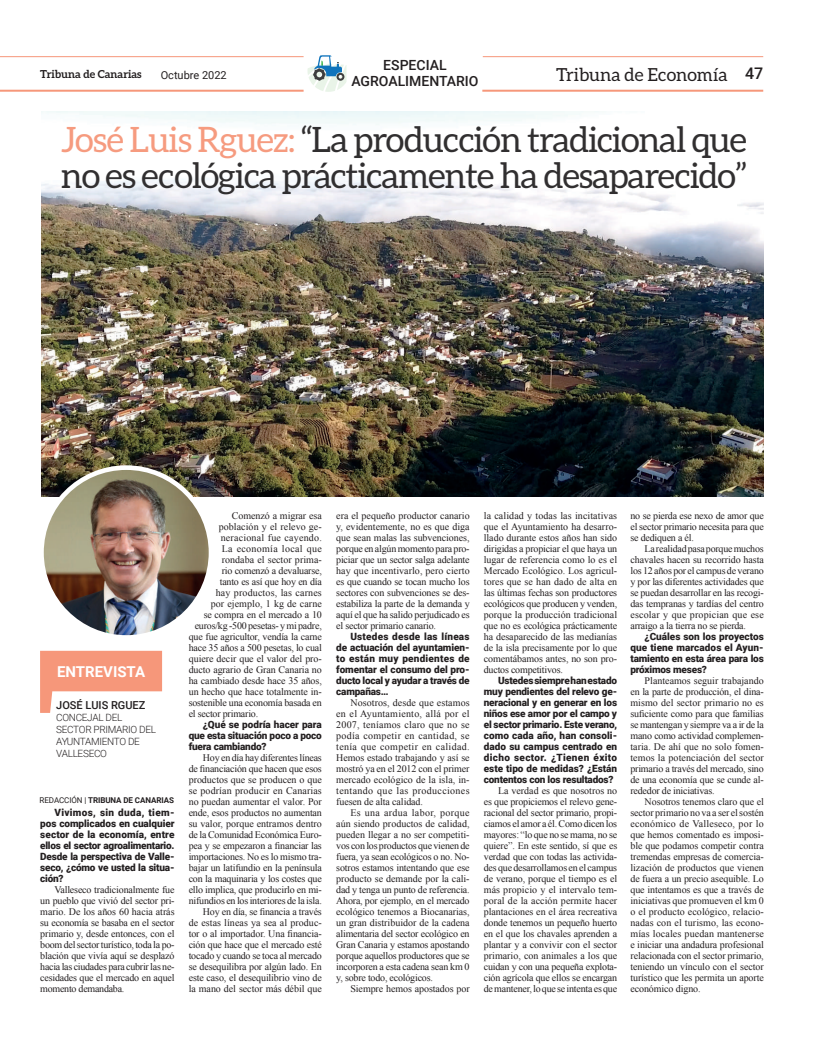
<style>
.page{position:relative;width:820px;height:1049px;background:#fff}
.page>*{position:absolute;margin:0;border:0;box-sizing:border-box;transform-origin:0 0}
.t1{font:35px/36px "Aleo";letter-spacing:-.03em;color:#312f30}
.t2{font:18px "Aleo";color:#231f20}
.t3{font:500 16px "Roboto";color:#231f20}
.t4{font:700 15px "Roboto";color:#fff}
.t5{font:500 14px/16px "Roboto";color:#231f20;text-align:center}
.t6{font:700 11px "Aleo";color:#231f20}
.t7{font:500 11px "Roboto";color:#231f20}
.t8{font:11px "Roboto";color:#231f20}
.t9{font:10px/11px "Times New Roman";letter-spacing:-.02em;color:#231f20;text-align:justify}
.t10{font:900 10px/11px "Roboto";letter-spacing:-.02em;color:#231f20;text-align:justify}
.t11{font:10px "Times New Roman";letter-spacing:.005em;color:#231f20}
.t12{font:300 10px/12px "Roboto";letter-spacing:-.03em;color:#231f20}
.t13{font:10px "Times New Roman";letter-spacing:.015em;color:#231f20}
.t14{font:10px "Times New Roman";letter-spacing:.02em;color:#231f20}
.t15{font:10px "Times New Roman";letter-spacing:.03em;color:#231f20}
.t16{font:700 8px "Roboto";letter-spacing:-.01em;color:#231f20}
.s1{color:#f69b7f}
.s2{font-weight:400}
</style>
<div class="page">
<hr style="left:0;top:90px;width:303px;height:2px;background:#f6977a">
<hr style="left:482px;top:90px;width:281px;height:2px;background:#f6977a">
<hr style="left:0;top:56px;width:303px;height:1px;background:#f6977a">
<hr style="left:482px;top:56px;width:281px;height:1px;background:#f6977a">
<svg style="left:307px;top:55px;width:39px;height:37px"></svg>
<img style="left:41px;top:112px;width:722px;height:385px">
<svg style="left:40px;top:651px;width:122px;height:62px"></svg>
<img style="left:41px;top:468px;width:170px;height:169px;border-radius:85px">
<div style="left:39px;top:465px;width:174px;height:175px;border:5px solid #fff;border-radius:50%"></div>
<h3 class="t5" style="left:351px;top:56px;width:129px">ESPECIAL<br>AGROALIMENTARIO</h3>
<h3 class="t3" style="left:744px;top:62px;width:20px">47</h3>
<p class="t6" style="left:40px;top:68px;width:103px">Tribuna de Canarias</p>
<p class="t8" style="left:161px;top:67px;width:68px">Octubre 2022</p>
<h2 class="t2" style="left:556px;top:65px;width:173px">Tribuna de Economía</h2>
<h1 class="t1" style="left:61px;top:121px;width:687px"><span class="s1">José Luis Rguez:</span> “La producción tradicional que no es ecológica prácticamente ha desaparecido”</h1>
<h3 class="t4" style="left:57px;top:661px;width:90px">ENTREVISTA</h3>
<p class="t7" style="left:56px;top:697px;width:91px">JOSÉ LUIS RGUEZ</p>
<p class="t12" style="left:56px;top:711px;width:101px">CONCEJAL DEL<br>SECTOR PRIMARIO DEL<br>AYUNTAMIENTO DE<br>VALLESECO</p>
<p class="t16" style="left:40px;top:795px;width:136px"><span class="s2">REDACCIÓN |</span> TRIBUNA DE CANARIAS</p>
<p class="t10" style="left:40px;top:806px;width:136px;text-indent:14px">Vivimos, sin duda, tiem&shy;pos complicados en cualquier sector de la economía, entre ellos el sector agroalimentario.<br>Desde la perspectiva de Valle&shy;seco, ¿cómo ve usted la situa&shy;ción?</p>
<p class="t9" style="left:40px;top:884px;width:136px;text-indent:14px">Valleseco tradicionalmente fue un pueblo que vivió del sector pri&shy;mario. De los años 60 hacia atrás su economía se basaba en el sector primario y, desde entonces, con el boom del sector turístico, toda la po&shy;blación que vivía aquí se desplazó hacia las ciudades para cubrir las ne&shy;cesidades que el mercado en aquel momento demandaba.</p>
<p class="t9" style="left:232px;top:510px;width:91px">Comenzó a migrar esa</p>
<p class="t11" style="left:219px;top:520px;width:104px">población y el relevo ge-</p>
<p class="t14" style="left:221px;top:531px;width:102px">neracional fue cayendo.</p>
<p class="t15" style="left:222px;top:542px;width:102px">La economía local que</p>
<p class="t11" style="left:222px;top:553px;width:101px">rondaba el sector prima-</p>
<p class="t9" style="left:222px;top:565px;width:102px">rio comenzó a devaluarse,</p>
<p class="t9" style="left:220px;top:576px;width:104px">tanto es así que hoy en día</p>
<p class="t13" style="left:216px;top:586px;width:107px">hay productos, las carnes</p>
<p class="t11" style="left:211px;top:597px;width:113px">por ejemplo, 1 kg de carne</p>
<p class="t9" style="left:204px;top:609px;width:120px">se compra en el mercado a 10</p>
<p class="t9" style="left:195px;top:620px;width:128px">euros/kg -500 pesetas- y mi padre,</p>
<p class="t9" style="left:189px;top:631px;width:134px">que fue agricultor, vendía la carne</p>
<p class="t9" style="left:189px;top:642px;width:135px">hace 35 años a 500 pesetas, lo cual</p>
<p class="t9" style="left:189px;top:653px;width:134px">quiere decir que el valor del pro-</p>
<p class="t9" style="left:189px;top:664px;width:134px">ducto agrario de Gran Canaria no</p>
<p class="t9" style="left:189px;top:675px;width:135px">ha cambiado desde hace 35 años,</p>
<p class="t9" style="left:189px;top:686px;width:134px">un hecho que hace totalmente in-</p>
<p class="t9" style="left:189px;top:697px;width:135px">sostenible una economía basada en</p>
<p class="t9" style="left:189px;top:708px;width:71px">el sector primario.</p>
<p class="t10" style="left:189px;top:718px;width:134px;text-indent:14px">¿Qué se podría hacer para que esta situación poco a poco fuera cambiando?</p>
<p class="t9" style="left:189px;top:752px;width:135px;text-align:right">Hoy en día hay diferentes líneas<br>de financiación que hacen que esos productos que se producen o que se podrían producir en Canarias no puedan aumentar el valor. Por ende, esos productos no aumentan su valor, porque entramos dentro de la Comunidad Económica Euro&shy;pea y se empezaron a financiar las importaciones. No es lo mismo tra&shy;bajar un latifundio en la península con la maquinaria y los costes que ello implica, que producirlo en mi&shy;nifundios en los interiores de la isla.<br>Hoy en día, se financia a través<br>de estas líneas ya sea al produc&shy;tor o al importador. Una financia&shy;ción que hace que el mercado esté tocado y cuando se toca al mercado se desequilibra por algún lado. En este caso, el desequilibrio vino de la mano del sector más débil que</p>
<p class="t9" style="left:336px;top:510px;width:135px">era el pequeño productor canario y, evidentemente, no es que diga que sean malas las subvenciones, porque en algún momento para pro&shy;piciar que un sector salga adelante hay que incentivarlo, pero cierto es que cuando se tocan mucho los sectores con subvenciones se des&shy;estabiliza la parte de la demanda y aquí el que ha salido perjudicado es el sector primario canario.</p>
<p class="t10" style="left:336px;top:630px;width:135px;text-indent:14px">Ustedes desde las líneas de actuación del ayuntamien&shy;to están muy pendientes de fomentar el consumo del pro&shy;ducto local y ayudar a través de campañas…</p>
<p class="t9" style="left:336px;top:697px;width:135px;text-indent:14px">Nosotros, desde que estamos en el Ayuntamiento, allá por el 2007, teníamos claro que no se podía competir en cantidad, se tenía que competir en calidad.<br>Hemos estado trabajando y así se mostró ya en el 2012 con el primer mercado ecológico de la isla, in&shy;tentando que las producciones fuesen de alta calidad.</p>
<p class="t9" style="left:336px;top:807px;width:135px;text-indent:14px">Es una ardua labor, porque aún siendo productos de calidad, pueden llegar a no ser competiti&shy;vos con los productos que vienen de fuera, ya sean ecológicos o no. No&shy;sotros estamos intentando que ese producto se demande por la cali&shy;dad y tenga un punto de referencia.<br>Ahora, por ejemplo, en el mercado ecológico tenemos a Biocanarias, un gran distribuidor de la cadena alimentaria del sector ecológico en Gran Canaria y estamos apostando porque aquellos productores que se incorporen a esta cadena sean km 0 y, sobre todo, ecológicos.</p>
<p class="t9" style="left:350px;top:983px;width:121px">Siempre hemos apostados por</p>
<p class="t9" style="left:483px;top:510px;width:135px">la calidad y todas las incitativas que el Ayuntamiento ha desarro&shy;llado durante estos años han sido dirigidas a propiciar el que haya un lugar de referencia como lo es el Mercado Ecológico. Los agricul&shy;tores que se han dado de alta en las últimas fechas son productores ecológicos que producen y venden, porque la producción tradicional que no es ecológica prácticamente ha desaparecido de las medianías de la isla precisamente por lo que comentábamos antes, no son pro&shy;ductos competitivos.</p>
<p class="t10" style="left:483px;top:674px;width:135px;text-indent:14px">Ustedes siempre han estado muy pendientes del relevo ge&shy;neracional y en generar en los niños ese amor por el campo y el sector primario. Este verano, como cada año, han consoli&shy;dado su campus centrado en dicho sector. ¿Tienen éxito este tipo de medidas? ¿Están contentos con los resultados?</p>
<p class="t9" style="left:483px;top:785px;width:135px;text-indent:14px">La verdad es que nosotros no es que propiciemos el relevo gene&shy;racional del sector primario, propi&shy;ciamos el amor a él. Como dicen los mayores: “lo que no se mama, no se quiere”. En este sentido, sí que es verdad que con todas las activida&shy;des que desarrollamos en el campus de verano, porque el tiempo es el más propicio y el intervalo tem&shy;poral de la acción permite hacer plantaciones en el área recreativa donde tenemos un pequeño huerto en el que los chavales aprenden a plantar y a convivir con el sector primario, con animales a los que cuidan y con una pequeña explota&shy;ción agrícola que ellos se encargan de mantener, lo que se intenta es que</p>
<p class="t9" style="left:630px;top:510px;width:135px">no se pierda ese nexo de amor que el sector primario necesita para que se dediquen a él.</p>
<p class="t9" style="left:630px;top:543px;width:135px;text-indent:14px">La realidad pasa porque muchos chavales hacen su recorrido hasta los 12 años por el campus de verano y por las diferentes actividades que se puedan desarrollar en las recogi&shy;das tempranas y tardías del centro escolar y que propician que ese arraigo a la tierra no se pierda.</p>
<p class="t10" style="left:630px;top:630px;width:135px;text-indent:14px">¿Cuáles son los proyectos que tiene marcados el Ayun&shy;tamiento en esta área para los próximos meses?</p>
<p class="t9" style="left:630px;top:675px;width:135px;text-indent:14px">Planteamos seguir trabajando en la parte de producción, el dina&shy;mismo del sector primario no es suficiente como para que familias se mantengan y siempre va a ir de la mano como actividad complemen&shy;taria. De ahí que no solo fomen&shy;temos la potenciación del sector primario a través del mercado, sino de una economía que se cunde al&shy;rededor de iniciativas.</p>
<p class="t9" style="left:630px;top:796px;width:135px;text-indent:14px">Nosotros tenemos claro que el sector primario no va a ser el sostén económico de Valleseco, por lo que hemos comentado es imposi&shy;ble que podamos competir contra tremendas empresas de comercia&shy;lización de productos que vienen de fuera a un precio asequible. Lo que intentamos es que a través de iniciativas que promueven el km 0 o el producto ecológico, relacio&shy;nadas con el turismo, las econo&shy;mías locales puedan mantenerse e iniciar una andadura profesional relacionada con el sector primario, teniendo un vínculo con el sector turístico que les permita un aporte económico digno.</p>
</div>
